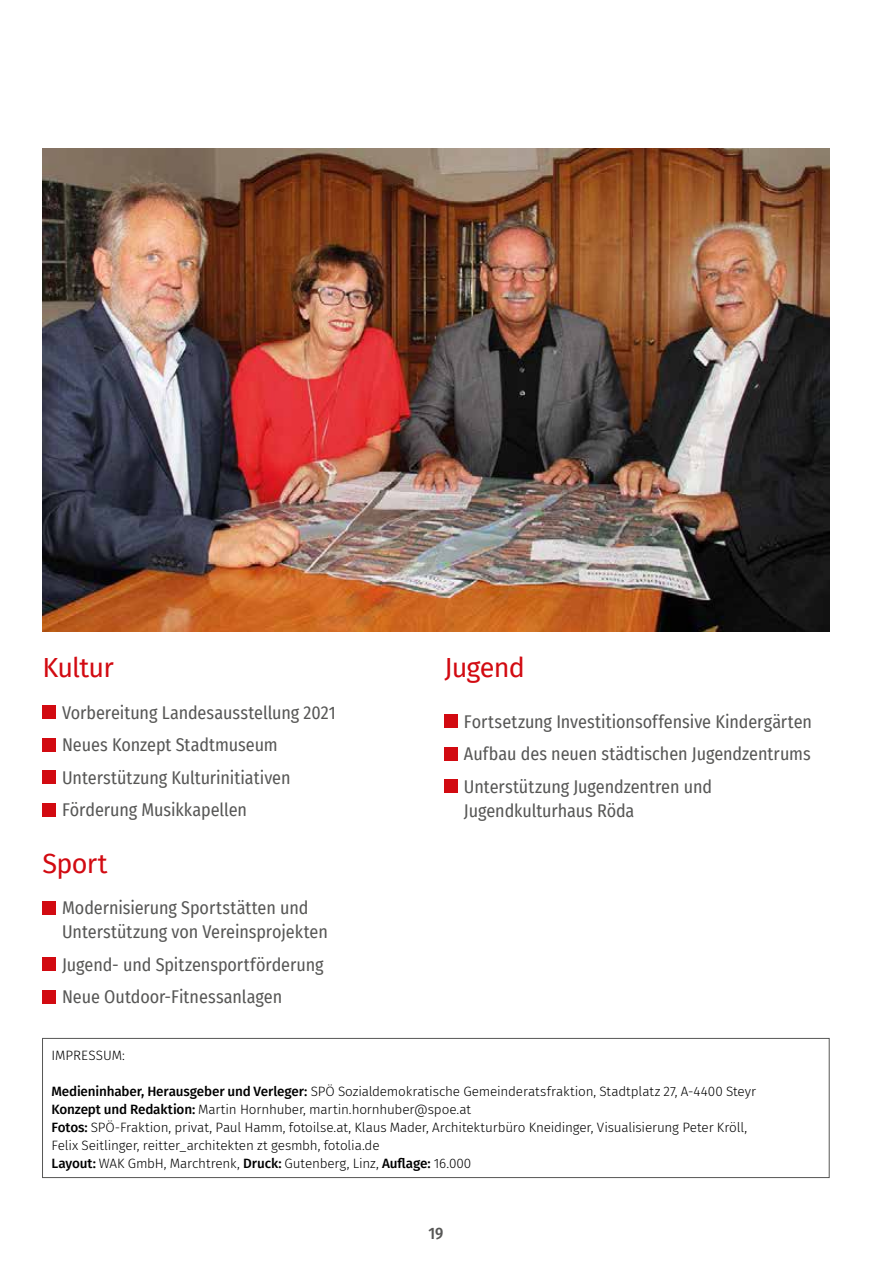
<style>
.page{position:relative;width:893px;height:1263px;background:#fff}
.page>*{position:absolute;margin:0;border:0;box-sizing:border-box;transform-origin:0 0}
.t1{font:27px "Fira Sans";letter-spacing:-.03em;color:#d20a11}
.t2{font:18px/32.5px "Fira Sans Condensed";letter-spacing:-.005em;color:#575756}
.t3{font:500 16.5px "Fira Sans Condensed";color:#575756}
.t4{font:300 13.5px/18px "Fira Sans";letter-spacing:-.01em;color:#000}
.s1{font-weight:500}
</style>
<div class="page">
<div style="left:43px;top:705px;width:13px;height:14px;background:#d20a11"></div>
<div style="left:43px;top:738px;width:13px;height:13px;background:#d20a11"></div>
<div style="left:43px;top:770px;width:13px;height:14px;background:#d20a11"></div>
<div style="left:43px;top:803px;width:13px;height:13px;background:#d20a11"></div>
<div style="left:43px;top:901px;width:13px;height:13px;background:#d20a11"></div>
<div style="left:43px;top:957px;width:13px;height:14px;background:#d20a11"></div>
<div style="left:43px;top:990px;width:13px;height:13px;background:#d20a11"></div>
<div style="left:444px;top:714px;width:14px;height:14px;background:#d20a11"></div>
<div style="left:444px;top:747px;width:14px;height:13px;background:#d20a11"></div>
<div style="left:444px;top:779px;width:14px;height:14px;background:#d20a11"></div>
<img style="left:43px;top:149px;width:786px;height:482px">
<div style="left:42px;top:1038px;width:788px;height:140px;border:1px solid #575756"></div>
<h1 class="t1" style="left:43px;top:647px;width:73px">Kultur</h1>
<h2 class="t2" style="left:62px;top:696px;width:275px">Vorbereitung Landesausstellung 2021<br>Neues Konzept Stadtmuseum<br>Unterstützung Kulturinitiativen<br>Förderung Musikkapellen</h2>
<h1 class="t1" style="left:43px;top:843px;width:67px">Sport</h1>
<h2 class="t2" style="left:62px;top:895px;width:267px;line-height:24px">Modernisierung Sportstätten und<br>Unterstützung von Vereinsprojekten</h2>
<h2 class="t2" style="left:62px;top:948px;width:263px">Jugend- und Spitzensportförderung<br>Neue Outdoor-Fitnessanlagen</h2>
<h1 class="t1" style="left:444px;top:647px;width:82px">Jugend</h1>
<h2 class="t2" style="left:464px;top:705px;width:350px;text-align:justify">Fortsetzung Investitionsoffensive Kindergärten Aufbau des neuen städtischen Jugendzentrums Unterstützung Jugendzentren und</h2>
<h2 class="t2" style="left:464px;top:794px;width:172px">Jugendkulturhaus Röda</h2>
<p class="t4" style="left:51px;top:1046px;width:75px">IMPRESSUM:</p>
<p class="t4" style="left:51px;top:1082px;width:706px"><span class="s1">Medieninhaber, Herausgeber und Verleger:</span> SPÖ Sozialdemokratische Gemeinderatsfraktion, Stadtplatz 27, A-4400 Steyr <span class="s1">Konzept und Redaktion:</span> Martin Hornhuber, martin.hornhuber@spoe.at<br><span class="s1">Fotos:</span> SPÖ-Fraktion, privat, Paul Hamm, fotoilse.at, Klaus Mader, Architekturbüro Kneidinger, Visualisierung Peter Kröll, Felix Seitlinger, reitter_architekten zt gesmbh, fotolia.de<br><span class="s1">Layout:</span> WAK GmbH, Marchtrenk, <span class="s1">Druck:</span> Gutenberg, Linz, <span class="s1">Auflage:</span> 16.000</p>
<p class="t3" style="left:428px;top:1220px;width:16px">19</p>
</div>
